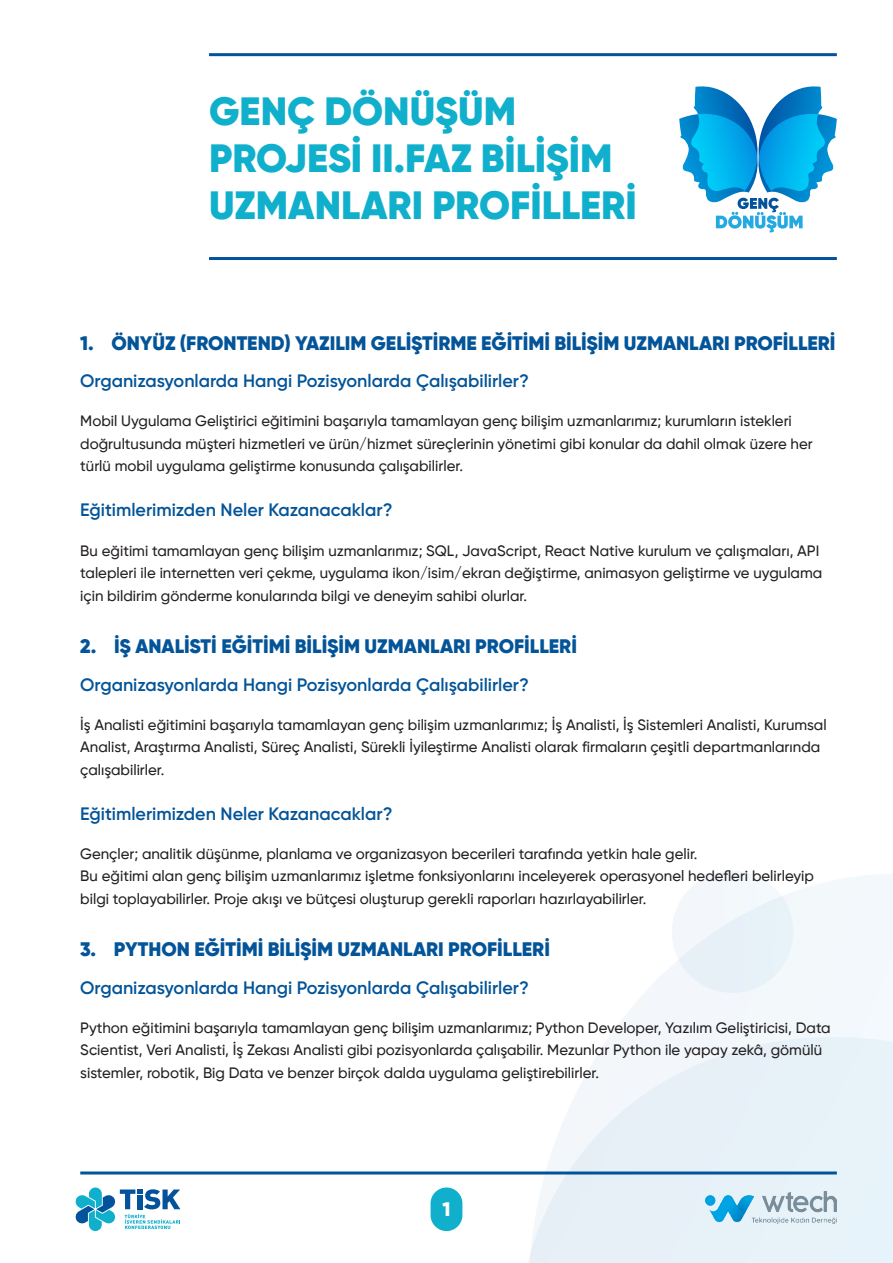
<style>
.page{position:relative;width:893px;height:1263px;background:#fff}
.page>*{position:absolute;margin:0;border:0;box-sizing:border-box;transform-origin:0 0}
.t1{font:900 39.3px/47.1px "Gilroy";color:#10afcc}
.t2{font:900 19.5px "Gilroy";color:#035498}
.t3{font:900 19.5px "Gilroy";color:#fff}
.t4{font:600 18px "Gilroy";color:#035498}
.t5{font:600 18px "Gilroy";color:#035497}
.t6{font:500 15px/22.5px "Gilroy";color:#231f20}
</style>
<div class="page">
<svg style="left:529px;top:874px;width:364px;height:389px"></svg>
<div style="left:672px;top:871px;width:121px;height:122px;background:#e7f2f9;border-radius:50%"></div>
<hr style="left:209px;top:53px;width:628px;height:3px;background:#02539b">
<hr style="left:209px;top:257px;width:628px;height:3px;background:#02539b">
<hr style="left:80px;top:1171px;width:757px;height:3px;background:#02539b">
<svg style="left:679px;top:86px;width:158px;height:146px"></svg>
<img style="left:706px;top:1192px;width:131px;height:31px">
<svg style="left:75px;top:1187px;width:105px;height:44px"></svg>
<div style="left:431px;top:1187px;width:31px;height:44px;background:#10afcc;border-radius:16px"></div>
<h1 class="t1" style="left:209px;top:88px;width:429px">GENÇ DÖNÜŞÜM<br>PROJESİ II.FAZ BİLİŞİM<br>UZMANLARI PROFİLLERİ</h1>
<h2 class="t2" style="left:80px;top:331px;width:757px">1. ÖNYÜZ (FRONTEND) YAZILIM GELİŞTİRME EĞİTİMİ BİLİŞİM UZMANLARI PROFİLLERİ</h2>
<p class="t4" style="left:80px;top:370px;width:450px">Organizasyonlarda Hangi Pozisyonlarda Çalışabilirler?</p>
<p class="t6" style="left:80px;top:410px;width:734px">Mobil Uygulama Geliştirici eğitimini başarıyla tamamlayan genç bilişim uzmanlarımız; kurumların istekleri doğrultusunda müşteri hizmetleri ve ürün/hizmet süreçlerinin yönetimi gibi konular da dahil olmak üzere her türlü mobil uygulama geliştirme konusunda çalışabilirler.</p>
<p class="t5" style="left:80px;top:499px;width:314px">Eğitimlerimizden Neler Kazanacaklar?</p>
<p class="t6" style="left:80px;top:539px;width:744px">Bu eğitimi tamamlayan genç bilişim uzmanlarımız; SQL, JavaScript, React Native kurulum ve çalışmaları, API talepleri ile internetten veri çekme, uygulama ikon/isim/ekran değiştirme, animasyon geliştirme ve uygulama için bildirim gönderme konularında bilgi ve deneyim sahibi olurlar.</p>
<h2 class="t2" style="left:80px;top:634px;width:498px">2. İŞ ANALİSTİ EĞİTİMİ BİLİŞİM UZMANLARI PROFİLLERİ</h2>
<p class="t4" style="left:80px;top:673px;width:450px">Organizasyonlarda Hangi Pozisyonlarda Çalışabilirler?</p>
<p class="t6" style="left:80px;top:713px;width:748px">İş Analisti eğitimini başarıyla tamamlayan genç bilişim uzmanlarımız; İş Analisti, İş Sistemleri Analisti, Kurumsal<br>Analist, Araştırma Analisti, Süreç Analisti, Sürekli İyileştirme Analisti olarak firmaların çeşitli departmanlarında çalışabilirler.</p>
<p class="t5" style="left:80px;top:802px;width:314px">Eğitimlerimizden Neler Kazanacaklar?</p>
<p class="t6" style="left:80px;top:842px;width:735px">Gençler; analitik düşünme, planlama ve organizasyon becerileri tarafında yetkin hale gelir.<br>Bu eğitimi alan genç bilişim uzmanlarımız işletme fonksiyonlarını inceleyerek operasyonel hedefleri belirleyip bilgi toplayabilirler. Proje akışı ve bütçesi oluşturup gerekli raporları hazırlayabilirler.</p>
<h2 class="t2" style="left:80px;top:937px;width:471px">3. PYTHON EĞİTİMİ BİLİŞİM UZMANLARI PROFİLLERİ</h2>
<p class="t4" style="left:80px;top:976px;width:450px">Organizasyonlarda Hangi Pozisyonlarda Çalışabilirler?</p>
<p class="t6" style="left:80px;top:1016px;width:752px">Python eğitimini başarıyla tamamlayan genç bilişim uzmanlarımız; Python Developer, Yazılım Geliştiricisi, Data<br>Scientist, Veri Analisti, İş Zekası Analisti gibi pozisyonlarda çalışabilir. Mezunlar Python ile yapay zekâ, gömülü sistemler, robotik, Big Data ve benzer birçok dalda uygulama geliştirebilirler.</p>
<h2 class="t3" style="left:442px;top:1197px;width:10px">1</h2>
</div>
